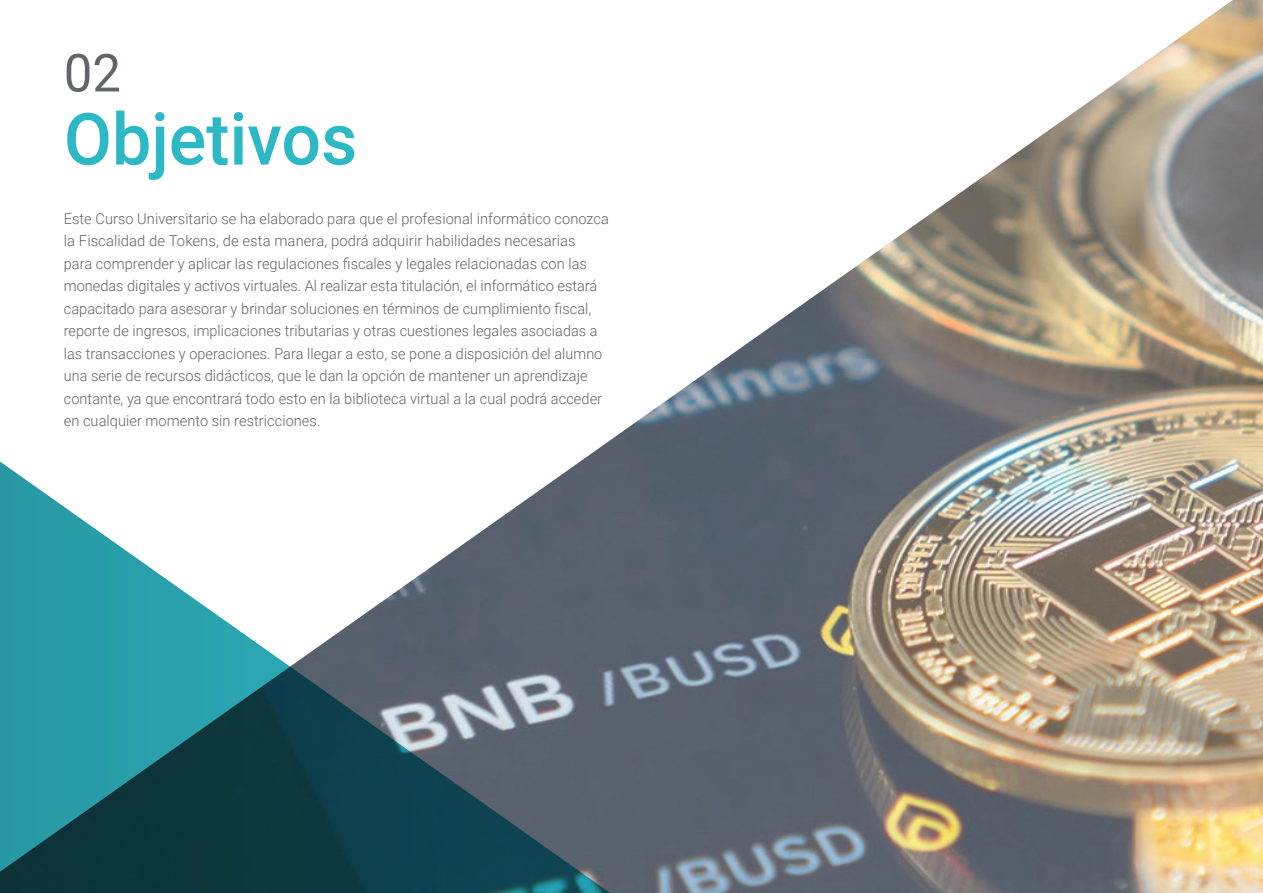
<style>
.page{position:relative;width:1263px;height:893px;background:#fff}
.page>*{position:absolute;margin:0;border:0;box-sizing:border-box;transform-origin:0 0}
.t1{font:500 72px "Roboto";color:#2db8c5}
.t2{font:52.5px "Roboto";color:#61646a}
.t3{font:300 15px/22.5px "Roboto";letter-spacing:.005em;color:#61646a}
</style>
<div class="page">
<img style="left:602px;top:0;width:661px;height:893px">
<svg style="left:0;top:446px;width:640px;height:447px"></svg>
<h2 class="t2" style="left:64px;top:36px;width:59px">02</h2>
<h1 class="t1" style="left:64px;top:89px;width:295px">Objetivos</h1>
<p class="t3" style="left:64px;top:207px;width:547px">Este Curso Universitario se ha elaborado para que el profesional informático conozca la Fiscalidad de Tokens, de esta manera, podrá adquirir habilidades necesarias<br>para comprender y aplicar las regulaciones fiscales y legales relacionadas con las monedas digitales y activos virtuales. Al realizar esta titulación, el informático estará capacitado para asesorar y brindar soluciones en términos de cumplimiento fiscal, reporte de ingresos, implicaciones tributarias y otras cuestiones legales asociadas a las transacciones y operaciones. Para llegar a esto, se pone a disposición del alumno una serie de recursos didácticos, que le dan la opción de mantener un aprendizaje contante, ya que encontrará todo esto en la biblioteca virtual a la cual podrá acceder en cualquier momento sin restricciones.</p>
</div>
